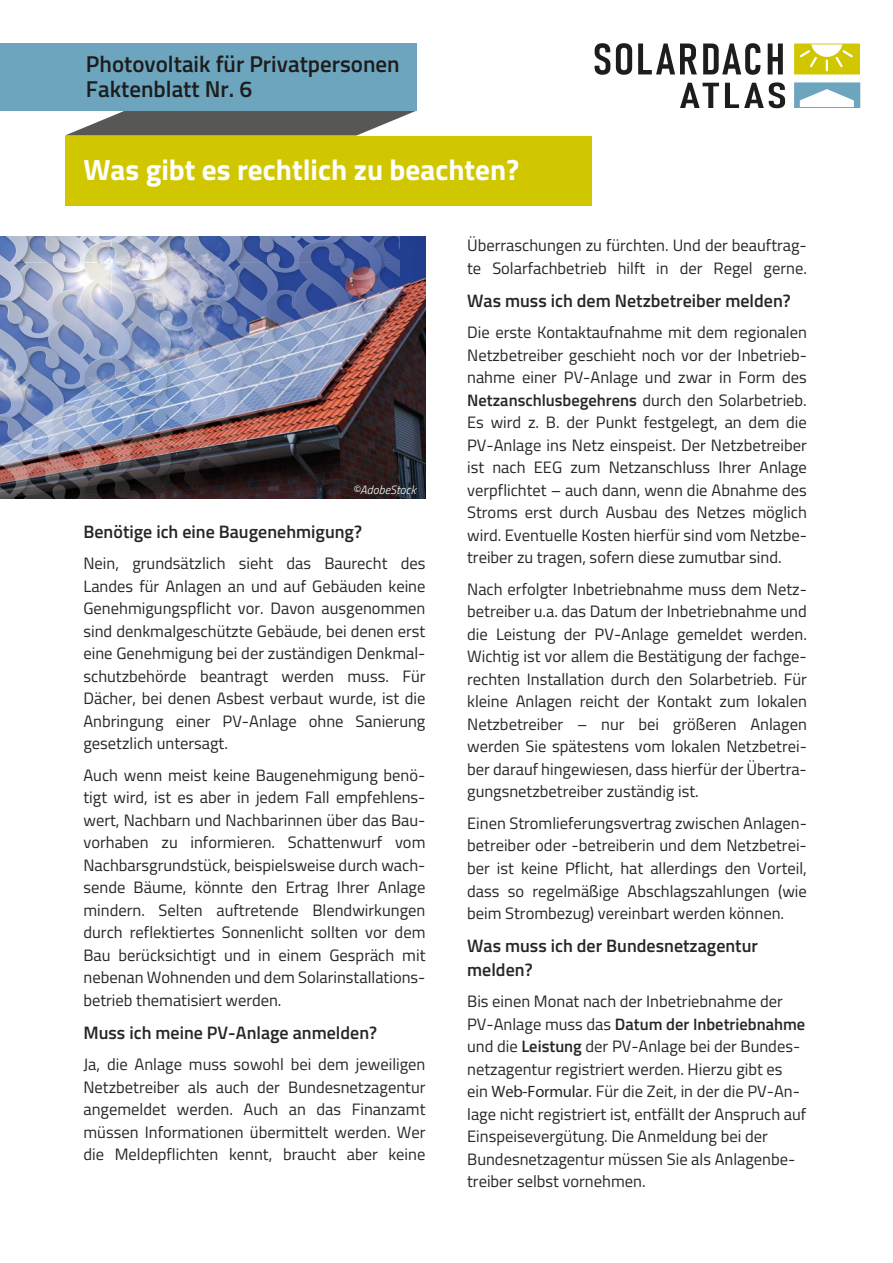
<style>
.page{position:relative;width:893px;height:1263px;background:#fff}
.page>*{position:absolute;margin:0;border:0;box-sizing:border-box;transform-origin:0 0}
.t1{font:700 29.25px "Titillium";color:#fff}
.t2{font:600 22.95px/25.5px "Titillium";color:#1d1d1b}
.t3{font:600 18px/24px "Titillium";color:#272627}
.t4{font:16.5px/22.5px "Titillium";color:#272627;text-align:justify}
.t5{font:italic 300 12px "Titillium";color:#fff}
.s1{font-weight:600}
.s2{font-family:"Myriad Pro"}
</style>
<div class="page">
<img style="left:0;top:237px;width:425px;height:262px">
<svg style="left:595px;top:43px;width:15px;height:32px"></svg>
<svg style="left:616px;top:43px;width:16px;height:32px"></svg>
<svg style="left:638px;top:44px;width:59px;height:30px"></svg>
<svg style="left:703px;top:43px;width:57px;height:32px"></svg>
<svg style="left:768px;top:44px;width:15px;height:30px"></svg>
<svg style="left:680px;top:83px;width:39px;height:25px"></svg>
<svg style="left:725px;top:82px;width:60px;height:26px"></svg>
<svg style="left:794px;top:44px;width:66px;height:30px"></svg>
<svg style="left:794px;top:82px;width:66px;height:26px"></svg>
<svg style="left:65px;top:111px;width:351px;height:25px"></svg>
<div style="left:0;top:43px;width:417px;height:68px;background:#6da5bf"></div>
<div style="left:65px;top:136px;width:527px;height:69px;background:#d1c700"></div>
<h2 class="t2" style="left:86px;top:50px;width:315px">Photovoltaik für Privatpersonen<br>Faktenblatt Nr. 6</h2>
<h1 class="t1" style="left:83px;top:147px;width:437px">Was gibt es rechtlich zu beachten?</h1>
<p class="t5" style="left:352px;top:481px;width:65px">©AdobeStock</p>
<p class="t3" style="left:83px;top:518px;width:280px">Benötige ich eine Baugenehmigung?</p>
<p class="t4" style="left:83px;top:551px;width:344px">Nein, grundsätzlich sieht das Baurecht des Landes für Anlagen an und auf Gebäuden keine Genehmigungspflicht vor. Davon ausgenommen sind denkmalgeschützte Gebäude, bei denen erst eine Genehmigung bei der zuständigen Denkmal&shy;schutzbehörde beantragt werden muss. Für Dächer, bei denen Asbest verbaut wurde, ist die Anbringung einer PV-Anlage ohne Sanierung gesetzlich untersagt.</p>
<p class="t4" style="left:83px;top:763px;width:343px">Auch wenn meist keine Baugenehmigung benö&shy;tigt wird, ist es aber in jedem Fall empfehlens&shy;wert, Nachbarn und Nachbarinnen über das Bau&shy;vorhaben zu informieren. Schattenwurf vom Nachbarsgrundstück, beispielsweise durch wach&shy;sende Bäume, könnte den Ertrag Ihrer Anlage mindern. Selten auftretende Blendwirkungen durch reflektiertes Sonnenlicht sollten vor dem Bau berücksichtigt und in einem Gespräch mit nebenan Wohnenden und dem Solarinstallations&shy;betrieb thematisiert werden.</p>
<p class="t3" style="left:83px;top:1019px;width:295px">Muss ich meine PV-Anlage anmelden?</p>
<p class="t4" style="left:83px;top:1052px;width:343px">Ja, die Anlage muss sowohl bei dem jeweiligen Netzbetreiber als auch der Bundesnetzagentur angemeldet werden. Auch an das Finanzamt müssen Informationen übermittelt werden. Wer die Meldepflichten kennt, braucht aber keine</p>
<p class="t4" style="left:467px;top:233px;width:341px">Überraschungen zu fürchten. Und der beauftrag&shy;te Solarfachbetrieb hilft in der Regel gerne.</p>
<p class="t3" style="left:467px;top:288px;width:325px">Was muss ich dem Netzbetreiber melden?</p>
<p class="t4" style="left:467px;top:320px;width:341px">Die erste Kontaktaufnahme mit dem regionalen Netzbetreiber geschieht noch vor der Inbetrieb&shy;nahme einer PV-Anlage und zwar in Form des <span class="s1">Netzanschlusbegehrens</span> durch den Solarbetrieb.<br>Es wird z. B. der Punkt festgelegt, an dem die PV-Anlage ins Netz einspeist. Der Netzbetreiber ist nach EEG zum Netzanschluss Ihrer Anlage verpflichtet – auch dann, wenn die Abnahme des Stroms erst durch Ausbau des Netzes möglich wird. Eventuelle Kosten hierfür sind vom Netzbe&shy;treiber zu tragen, sofern diese zumutbar sind.</p>
<p class="t4" style="left:467px;top:577px;width:341px">Nach erfolgter Inbetriebnahme muss dem Netz&shy;betreiber u.a. das Datum der Inbetriebnahme und die Leistung der PV-Anlage gemeldet werden.<br>Wichtig ist vor allem die Bestätigung der fachge&shy;rechten Installation durch den Solarbetrieb. Für kleine Anlagen reicht der Kontakt zum lokalen Netzbetreiber – nur bei größeren Anlagen werden Sie spätestens vom lokalen Netzbetrei&shy;ber darauf hingewiesen, dass hierfür der Übertra&shy;gungsnetzbetreiber zuständig ist.</p>
<p class="t4" style="left:467px;top:811px;width:341px">Einen Stromlieferungsvertrag zwischen Anlagen&shy;betreiber oder -betreiberin und dem Netzbetrei&shy;ber ist keine Pflicht, hat allerdings den Vorteil, dass so regelmäßige Abschlagszahlungen (wie beim Strombezug) vereinbart werden können.</p>
<p class="t3" style="left:467px;top:933px;width:292px">Was muss ich der Bundesnetzagentur melden?</p>
<p class="t4" style="left:467px;top:989px;width:341px;text-align:left">Bis einen Monat nach der Inbetriebnahme der PV-Anlage muss das <span class="s1">Datum der Inbetriebnahme </span>und die <span class="s1">Leistung</span> der PV-Anlage bei der Bundes&shy;netzagentur registriert werden. Hierzu gibt es ein <span class="s2">Web-Formular</span>. Für die Zeit, in der die PV-An&shy;lage nicht registriert ist, entfällt der Anspruch auf Einspeisevergütung. Die Anmeldung bei der Bundesnetzagentur müssen Sie als Anlagenbe&shy;treiber selbst vornehmen.</p>
</div>
